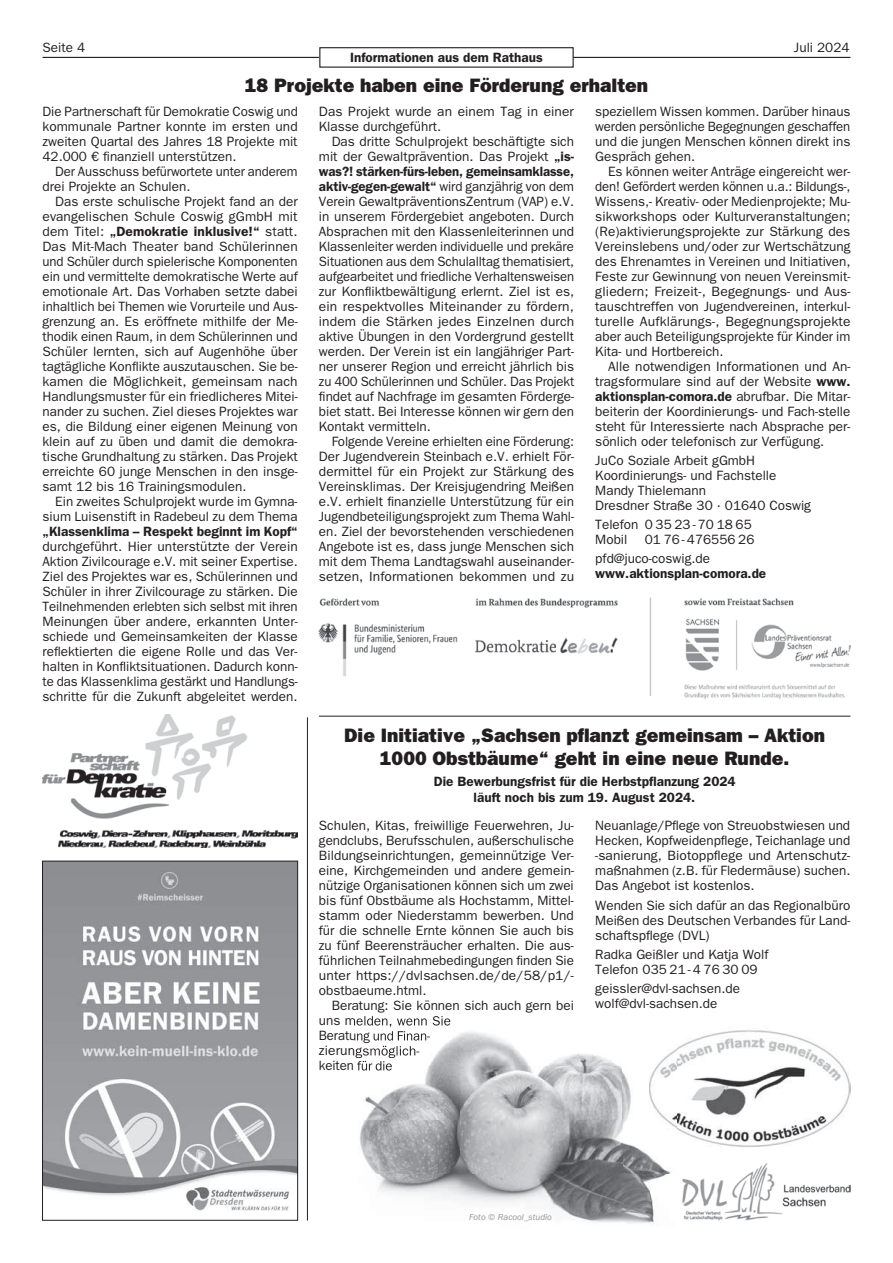
<style>
.page{position:relative;width:893px;height:1263px;background:#fff}
.page>*{position:absolute;margin:0;border:0;box-sizing:border-box;transform-origin:0 0}
.t1{font:19.5px/23.4px "ITC Franklin Gothic Std Hvy";color:#231f20;text-align:center}
.t2{font:13.5px/15px "ITC Franklin Gothic Std";color:#231f20;text-align:justify}
.t3{font:600 13.5px/16.2px "ITC Franklin Gothic Std";color:#231f20;text-align:center}
.t4{font:italic 9px "ITC Franklin Gothic Std";color:#939598}
.s1{font-weight:600}
</style>
<div class="page">
<hr style="left:43px;top:57px;width:807px;height:1px;background:#231f20">
<div style="left:320px;top:48px;width:253px;height:19px;background:#fff"></div>
<div style="left:319px;top:47px;width:255px;height:21px;border:1px solid #231f20"></div>
<img style="left:682px;top:1163px;width:168px;height:57px">
<img style="left:43px;top:714px;width:255px;height:133px">
<hr style="left:319px;top:716px;width:531px;height:1px;background:#231f20">
<img style="left:319px;top:597px;width:531px;height:101px">
<img style="left:44px;top:863px;width:252px;height:348px">
<div style="left:42px;top:861px;width:256px;height:359px;border:1px solid #231f20"></div>
<hr style="left:307px;top:717px;width:1px;height:503px;background:#231f20">
<img style="left:363px;top:1027px;width:258px;height:40px">
<img style="left:358px;top:1067px;width:292px;height:54px">
<img style="left:359px;top:1121px;width:312px;height:103px">
<img style="left:353px;top:1016px;width:98px;height:11px">
<img style="left:353px;top:1031px;width:77px;height:12px">
<img style="left:353px;top:1046px;width:66px;height:12px">
<img style="left:353px;top:1061px;width:39px;height:9px">
<img style="left:650px;top:1030px;width:200px;height:124px">
<p class="t2" style="left:43px;top:40px;width:44px">Seite 4</p>
<p class="t2" style="left:794px;top:40px;width:57px">Juli 2024</p>
<p class="t3" style="left:350px;top:49px;width:194px">Informationen aus dem Rathaus</p>
<h1 class="t1" style="left:245px;top:74px;width:405px">18 projekte haben eine Förderung erhalten</h1>
<p class="t2" style="left:43px;top:104px;width:257px">Die Partnerschaft für Demokratie Coswig und kommunale Partner konnte im ersten und zweiten Quartal des Jahres 18 Projekte mit 42.000 € finanziell unterstützen.</p>
<p class="t2" style="left:43px;top:164px;width:257px;text-indent:13px">Der Ausschuss befürwortete unter anderem drei Projekte an Schulen.</p>
<p class="t2" style="left:43px;top:194px;width:257px;text-indent:13px">Das erste schulische Projekt fand an der evangelischen Schule Coswig gGmbH mit dem Titel: <span class="s1">„Demokratie inklusive!“</span> statt.<br>Das Mit-Mach Theater band Schülerinnen und Schüler durch spielerische Komponenten ein und vermittelte demokratische Werte auf emotionale Art. Das Vorhaben setzte dabei inhaltlich bei Themen wie Vorurteile und Aus&shy;grenzung an. Es eröffnete mithilfe der Me&shy;thodik einen Raum, in dem Schülerinnen und Schüler lernten, sich auf Augenhöhe über tagtägliche Konflikte auszutauschen. Sie be&shy;kamen die Möglichkeit, gemeinsam nach Handlungsmuster für ein friedlicheres Mitei&shy;nander zu suchen. Ziel dieses Projektes war es, die Bildung einer eigenen Meinung von klein auf zu üben und damit die demokra&shy;tische Grundhaltung zu stärken. Das Projekt erreichte 60 junge Menschen in den insge&shy;samt 12 bis 16 Trainingsmodulen.</p>
<p class="t2" style="left:43px;top:494px;width:257px;text-align:right">Ein zweites Schulprojekt wurde im Gymna&shy;sium Luisenstift in Radebeul zu dem Thema</p>
<p class="t3" style="left:43px;top:523px;width:257px">„Klassenklima – Respekt beginnt im Kopf“</p>
<p class="t2" style="left:43px;top:539px;width:257px">durchgeführt. Hier unterstützte der Verein Aktion Zivilcourage e.V. mit seiner Expertise.<br>Ziel des Projektes war es, Schülerinnen und Schüler in ihrer Zivilcourage zu stärken. Die Teilnehmenden erlebten sich selbst mit ihren Meinungen über andere, erkannten Unter&shy;schiede und Gemeinsamkeiten der Klasse reflektierten die eigene Rolle und das Ver&shy;halten in Konfliktsituationen. Dadurch konn&shy;te das Klassenklima gestärkt und Handlungs&shy;schritte für die Zukunft abgeleitet werden.</p>
<p class="t2" style="left:595px;top:104px;width:257px">speziellem Wissen kommen. Darüber hinaus werden persönliche Begegnungen geschaffen und die jungen Menschen können direkt ins Gespräch gehen.</p>
<p class="t2" style="left:595px;top:164px;width:257px;text-indent:13px">Es können weiter Anträge eingereicht wer&shy;den! Gefördert werden können u.a.: Bildungs-, Wissens,- Kreativ- oder Medienprojekte; Mu&shy;sikworkshops oder Kulturveranstaltungen; (Re)aktivierungsprojekte zur Stärkung des Vereinslebens und/oder zur Wertschätzung des Ehrenamtes in Vereinen und Initiativen, Feste zur Gewinnung von neuen Vereinsmit&shy;gliedern; Freizeit-, Begegnungs- und Aus&shy;tauschtreffen von Jugendvereinen, interkul&shy;turelle Aufklärungs-, Begegnungsprojekte aber auch Beteiligungsprojekte für Kinder im Kita- und Hortbereich.</p>
<p class="t2" style="left:595px;top:359px;width:257px;text-indent:13px">Alle notwendigen Informationen und An&shy;tragsformulare sind auf der Website <span class="s1">www. aktionsplan-comora.de</span> abrufbar. Die Mitar&shy;beiterin der Koordinierungs- und Fach-stelle steht für Interessierte nach Absprache per&shy;sönlich oder telefonisch zur Verfügung.</p>
<p class="t2" style="left:595px;top:453px;width:217px;text-align:left">JuCo Soziale Arbeit gGmbH<br>Koordinierungs- und Fachstelle<br>Mandy Thielemann<br>Dresdner Straße 30 · 01640 Coswig</p>
<p class="t2" style="left:595px;top:517px;width:158px">Telefon 0 35 23-70 18 65<br>Mobil</p>
<p class="t2" style="left:319px;top:104px;width:257px">Das Projekt wurde an einem Tag in einer<br>Klasse durchgeführt.</p>
<p class="t2" style="left:319px;top:134px;width:257px;text-indent:13px">Das dritte Schulprojekt beschäftigte sich mit der Gewaltprävention. Das Projekt <span class="s1">„is&shy;was?! stärken-fürs-leben, gemeinsamklasse, aktiv-gegen-gewalt“</span> wird ganzjährig von dem Verein GewaltpräventionsZentrum (VAP) e.V. in unserem Fördergebiet angeboten. Durch Absprachen mit den Klassenleiterinnen und Klassenleiter werden individuelle und prekäre Situationen aus dem Schulalltag thematisiert, aufgearbeitet und friedliche Verhaltensweisen zur Konfliktbewältigung erlernt. Ziel ist es, ein respektvolles Miteinander zu fördern, indem die Stärken jedes Einzelnen durch aktive Übungen in den Vordergrund gestellt werden. Der Verein ist ein langjähriger Part&shy;ner unserer Region und erreicht jährlich bis zu 400 Schülerinnen und Schüler. Das Projekt findet auf Nachfrage im gesamten Förderge&shy;biet statt. Bei Interesse können wir gern den Kontakt vermitteln.</p>
<p class="t2" style="left:319px;top:434px;width:257px;text-indent:13px">Folgende Vereine erhielten eine Förderung:<br>Der Jugendverein Steinbach e.V. erhielt För&shy;dermittel für ein Projekt zur Stärkung des Vereinsklimas. Der Kreisjugendring Meißen e.V. erhielt finanzielle Unterstützung für ein Jugendbeteiligungsprojekt zum Thema Wahl&shy;en. Ziel der bevorstehenden verschiedenen Angebote ist es, dass junge Menschen sich mit dem Thema Landtagswahl auseinander&shy;setzen, Informationen bekommen und zu</p>
<p class="t2" style="left:595px;top:530px;width:161px;line-height:19.2px;text-indent:50px">01 76-476556 26 pfd@juco-coswig.de</p>
<p class="t3" style="left:595px;top:566px;width:172px">www.aktionsplan-comora.de</p>
<h1 class="t1" style="left:344px;top:724px;width:482px">Die Initiative „Sachsen pflanzt gemeinsam – Aktion<br>1000 Obstbäume“ geht in eine neue Runde.</h1>
<p class="t3" style="left:434px;top:773px;width:303px">Die Bewerbungsfrist für die Herbstpflanzung 2024 läuft noch bis zum 19. August 2024.</p>
<p class="t2" style="left:319px;top:818px;width:257px">Schulen, Kitas, freiwillige Feuerwehren, Ju&shy;gendclubs, Berufsschulen, außerschulische Bildungseinrichtungen, gemeinnützige Ver&shy;eine, Kirchgemeinden und andere gemein&shy;nützige Organisationen können sich um zwei bis fünf Obstbäume als Hochstamm, Mittel&shy;stamm oder Niederstamm bewerben. Und für die schnelle Ernte können Sie auch bis zu fünf Beerensträucher erhalten. Die aus&shy;führlichen Teilnahmebedingungen finden Sie unter https://dvlsachsen.de/de/58/p1/- obstbaeume.html.</p>
<p class="t2" style="left:332px;top:998px;width:244px">Beratung: Sie können sich auch gern bei</p>
<p class="t2" style="left:595px;top:818px;width:257px">Neuanlage/Pflege von Streuobstwiesen und Hecken, Kopfweidenpflege, Teichanlage und -sanierung, Biotoppflege und Artenschutz&shy;maßnahmen (z.B. für Fledermäuse) suchen.<br>Das Angebot ist kostenlos.</p>
<p class="t2" style="left:595px;top:898px;width:257px">Wenden Sie sich dafür an das Regionalbüro Meißen des Deutschen Verbandes für Land&shy;schaftspflege (DVL)</p>
<p class="t2" style="left:595px;top:947px;width:175px">Radka Geißler und Katja Wolf<br>Telefon 035 21-4 76 30 09</p>
<p class="t2" style="left:595px;top:981px;width:146px">geissler@dvl-sachsen.de wolf@dvl-sachsen.de</p>
<p class="t2" style="left:319px;top:1058px;width:75px">keiten für die</p>
<p class="t4" style="left:469px;top:1212px;width:84px">Foto © Racool_studio</p>
</div>
